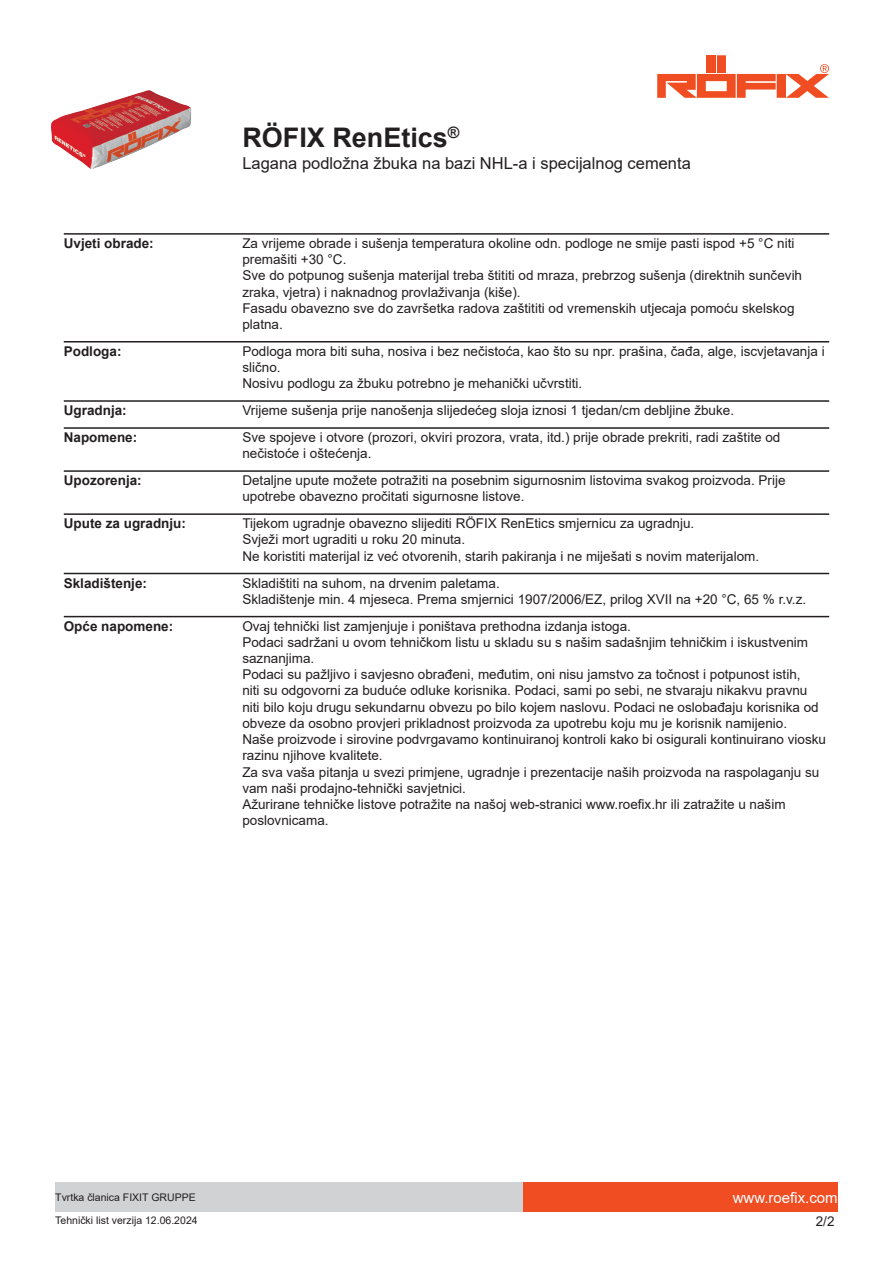
<style>
.page{position:relative;width:893px;height:1263px;background:#fff}
.page>*{position:absolute;margin:0;border:0;box-sizing:border-box;transform-origin:0 0}
.t1{font:700 27px "Arial";color:#231f20}
.t2{font:16.5px "Arial";color:#231f20}
.t3{font:15px "Arial";color:#fff}
.t4{font:13.5px/16.2px "Arial";color:#231f20}
.t5{font:700 13.5px "Arial";color:#231f20}
.t6{font:10.5px "Arial";color:#231f20}
</style>
<div class="page">
<img style="left:51px;top:90px;width:140px;height:79px">
<div style="left:717px;top:55px;width:9px;height:18px;background:#f04d22"></div>
<div style="left:707px;top:55px;width:9px;height:18px;background:#f04d22"></div>
<svg style="left:657px;top:64px;width:172px;height:34px"></svg>
<div style="left:523px;top:1182px;width:315px;height:30px;background:#f04d22"></div>
<div style="left:55px;top:1182px;width:468px;height:30px;background:#d1d2d4"></div>
<hr style="left:64px;top:233px;width:765px;height:2px;background:#231f20">
<hr style="left:64px;top:341px;width:765px;height:1px;background:#231f20">
<hr style="left:64px;top:400px;width:765px;height:2px;background:#231f20">
<hr style="left:64px;top:427px;width:765px;height:2px;background:#231f20">
<hr style="left:64px;top:470px;width:765px;height:2px;background:#231f20">
<hr style="left:64px;top:513px;width:765px;height:2px;background:#231f20">
<hr style="left:64px;top:573px;width:765px;height:1px;background:#231f20">
<hr style="left:64px;top:616px;width:765px;height:1px;background:#231f20">
<h1 class="t1" style="left:242px;top:119px;width:219px">RÖFIX RenEtics<sup>®</sup></h1>
<p class="t2" style="left:242px;top:152px;width:450px">Lagana podložna žbuka na bazi NHL-a i specijalnog cementa</p>
<p class="t5" style="left:64px;top:234px;width:92px">Uvjeti obrade:</p>
<p class="t4" style="left:242px;top:235px;width:561px">Za vrijeme obrade i sušenja temperatura okoline odn. podloge ne smije pasti ispod +5 °C niti premašiti +30 °C.<br>Sve do potpunog sušenja materijal treba štititi od mraza, prebrzog sušenja (direktnih sunčevih zraka, vjetra) i naknadnog provlaživanja (kiše).<br>Fasadu obavezno sve do završetka radova zaštititi od vremenskih utjecaja pomoću skelskog platna.</p>
<p class="t5" style="left:64px;top:342px;width:59px">Podloga:</p>
<p class="t4" style="left:242px;top:343px;width:584px">Podloga mora biti suha, nosiva i bez nečistoća, kao što su npr. prašina, čađa, alge, iscvjetavanja i slično.<br>Nosivu podlogu za žbuku potrebno je mehanički učvrstiti.</p>
<p class="t5" style="left:64px;top:401px;width:65px">Ugradnja:</p>
<p class="t4" style="left:242px;top:402px;width:493px">Vrijeme sušenja prije nanošenja slijedećeg sloja iznosi 1 tjedan/cm debljine žbuke.</p>
<p class="t5" style="left:64px;top:428px;width:75px">Napomene:</p>
<p class="t4" style="left:242px;top:429px;width:539px">Sve spojeve i otvore (prozori, okviri prozora, vrata, itd.) prije obrade prekriti, radi zaštite od nečistoće i oštećenja.</p>
<p class="t5" style="left:64px;top:471px;width:80px">Upozorenja:</p>
<p class="t4" style="left:242px;top:472px;width:545px">Detaljne upute možete potražiti na posebnim sigurnosnim listovima svakog proizvoda. Prije upotrebe obavezno pročitati sigurnosne listove.</p>
<p class="t5" style="left:64px;top:514px;width:124px">Upute za ugradnju:</p>
<p class="t4" style="left:242px;top:515px;width:518px">Tijekom ugradnje obavezno slijediti RÖFIX RenEtics smjernicu za ugradnju.<br>Svježi mort ugraditi u roku 20 minuta.<br>Ne koristiti materijal iz već otvorenih, starih pakiranja i ne miješati s novim materijalom.</p>
<p class="t5" style="left:64px;top:573px;width:85px">Skladištenje:</p>
<p class="t4" style="left:242px;top:575px;width:565px">Skladištiti na suhom, na drvenim paletama.<br>Skladištenje min. 4 mjeseca. Prema smjernici 1907/2006/EZ, prilog XVII na +20 °C, 65 % r.v.z.</p>
<p class="t5" style="left:64px;top:616px;width:111px">Opće napomene:</p>
<p class="t4" style="left:242px;top:618px;width:585px">Ovaj tehnički list zamjenjuje i poništava prethodna izdanja istoga.<br>Podaci sadržani u ovom tehničkom listu u skladu su s našim sadašnjim tehničkim i iskustvenim saznanjima.<br>Podaci su pažljivo i savjesno obrađeni, međutim, oni nisu jamstvo za točnost i potpunost istih,<br>niti su odgovorni za buduće odluke korisnika. Podaci, sami po sebi, ne stvaraju nikakvu pravnu niti bilo koju drugu sekundarnu obvezu po bilo kojem naslovu. Podaci ne oslobađaju korisnika od obveze da osobno provjeri prikladnost proizvoda za upotrebu koju mu je korisnik namijenio.<br>Naše proizvode i sirovine podvrgavamo kontinuiranoj kontroli kako bi osigurali kontinuirano viosku razinu njihove kvalitete.<br>Za sva vaša pitanja u svezi primjene, ugradnje i prezentacije naših proizvoda na raspolaganju su vam naši prodajno-tehnički savjetnici.<br>Ažurirane tehničke listove potražite na našoj web-stranici www.roefix.hr ili zatražite u našim poslovnicama.</p>
<p class="t6" style="left:55px;top:1190px;width:142px">Tvrtka članica FIXIT GRUPPE</p>
<p class="t3" style="left:733px;top:1187px;width:107px">www.roefix.com</p>
<p class="t6" style="left:55px;top:1213px;width:144px">Tehnički list verzija 12.06.2024</p>
<p class="t4" style="left:816px;top:1213px;width:20px">2/2</p>
</div>
